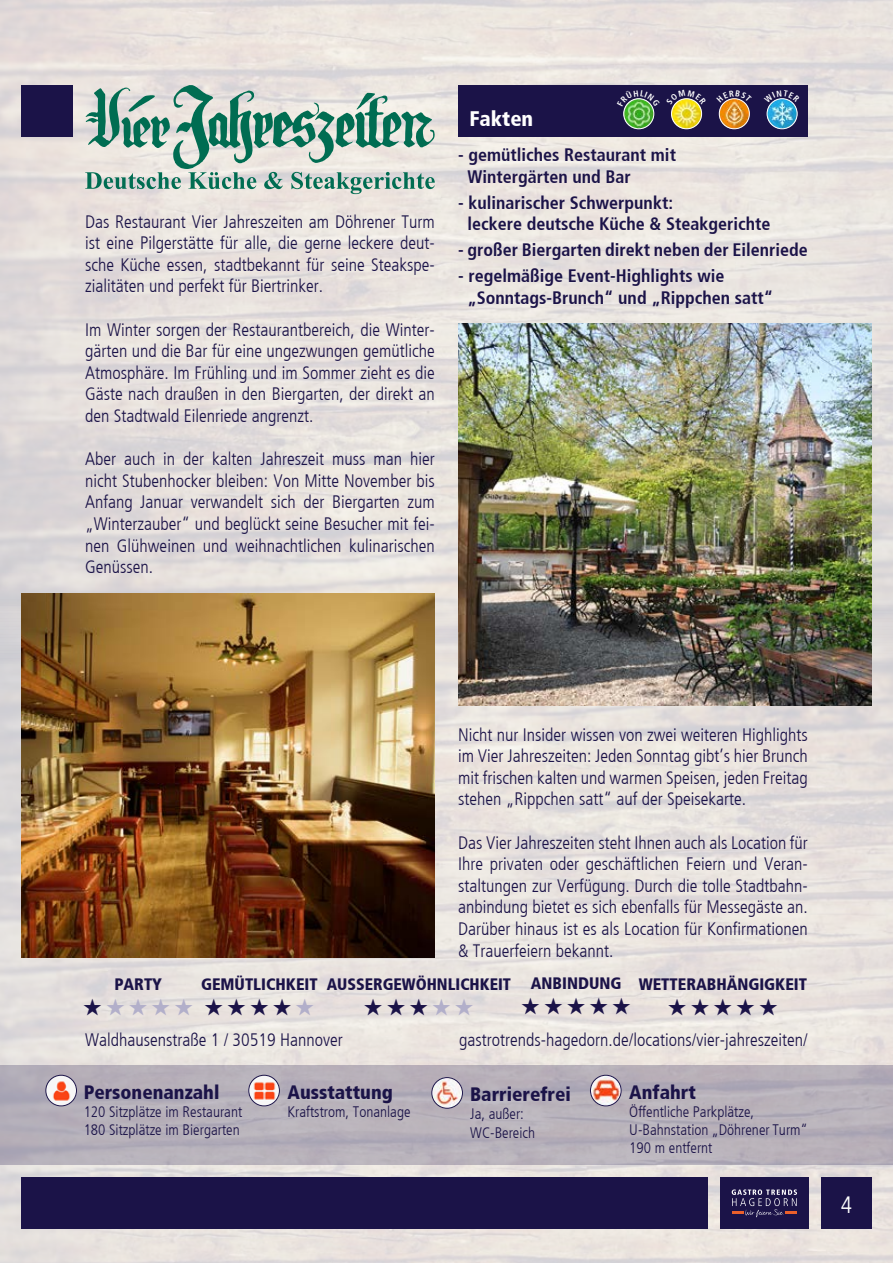
<style>
.page{position:relative;width:893px;height:1263px;background:#fff}
.page>*{position:absolute;margin:0;border:0;box-sizing:border-box;transform-origin:0 0}
.t1{font:300 condensed 23.55px "Frutiger";color:#fff}
.t2{font:900 condensed 21px "Frutiger";color:#fff}
.t3{font:900 condensed 19.35px "Frutiger";color:#1b1348}
.t4{font:300 condensed 18px/21.6px "Frutiger";color:#1b1348;text-align:justify}
.t5{font:700 condensed 18px/21.6px "Frutiger";color:#1b1348}
.t6{font:900 condensed 16.5px "Frutiger";color:#1b1348}
.t7{font:300 condensed 15.15px/18.3px "Frutiger";color:#1b1348}
</style>
<div class="page">
<img style="left:0;top:664px;width:893px;height:599px">
<img style="left:0;top:0;width:893px;height:664px">
<div style="left:458px;top:85px;width:350px;height:51px;background:#1b1348"></div>
<div style="left:21px;top:85px;width:51px;height:51px;background:#1b1348"></div>
<div style="left:821px;top:1178px;width:51px;height:51px;background:#1b1348"></div>
<div style="left:720px;top:1178px;width:88px;height:51px;background:#1b1348"></div>
<svg style="left:732px;top:1189px;width:65px;height:28px"></svg>
<div style="left:21px;top:1178px;width:687px;height:51px;background:#1b1348"></div>
<img style="left:458px;top:323px;width:414px;height:383px">
<div style="left:0;top:1065px;width:893px;height:100px;background:linear-gradient(to right,#b4afb9,#b7b1ba)"></div>
<img style="left:21px;top:593px;width:414px;height:365px">
<svg style="left:85px;top:85px;width:350px;height:109px;background:#a8c2b7"></svg>
<img style="left:431px;top:1077px;width:32px;height:31px;border-radius:16px">
<div style="left:431px;top:1077px;width:32px;height:31px;border:1px solid #1b1348;border-radius:50%"></div>
<img style="left:45px;top:1075px;width:32px;height:31px;border-radius:16px">
<div style="left:45px;top:1075px;width:32px;height:31px;border:1px solid #1b1348;border-radius:50%"></div>
<img style="left:248px;top:1075px;width:32px;height:31px;border-radius:16px">
<div style="left:248px;top:1075px;width:32px;height:31px;border:1px solid #1b1348;border-radius:50%"></div>
<img style="left:590px;top:1075px;width:31px;height:31px;border-radius:16px">
<div style="left:590px;top:1075px;width:31px;height:31px;border:1px solid #1b1348;border-radius:50%"></div>
<img style="left:624px;top:107px;width:30px;height:22px">
<div style="left:624px;top:99px;width:30px;height:30px;border:1px solid #fff;border-radius:50%"></div>
<img style="left:719px;top:102px;width:30px;height:27px">
<div style="left:719px;top:99px;width:30px;height:30px;border:1px solid #fff;border-radius:50%"></div>
<img style="left:671px;top:105px;width:31px;height:24px">
<div style="left:671px;top:99px;width:31px;height:30px;border:1px solid #fff;border-radius:50%"></div>
<img style="left:767px;top:103px;width:30px;height:26px">
<div style="left:767px;top:99px;width:30px;height:30px;border:1px solid #fff;border-radius:50%"></div>
<svg style="left:84px;top:998px;width:17px;height:17px"></svg>
<svg style="left:107px;top:998px;width:85px;height:17px"></svg>
<svg style="left:205px;top:998px;width:40px;height:17px"></svg>
<svg style="left:251px;top:998px;width:63px;height:17px"></svg>
<svg style="left:365px;top:998px;width:85px;height:17px"></svg>
<svg style="left:456px;top:998px;width:17px;height:17px"></svg>
<svg style="left:522px;top:998px;width:17px;height:17px"></svg>
<svg style="left:545px;top:998px;width:85px;height:17px"></svg>
<svg style="left:669px;top:998px;width:85px;height:17px"></svg>
<svg style="left:760px;top:998px;width:17px;height:17px"></svg>
<svg style="left:625px;top:98px;width:28px;height:9px"></svg>
<svg style="left:724px;top:98px;width:21px;height:4px"></svg>
<svg style="left:674px;top:98px;width:26px;height:7px"></svg>
<svg style="left:771px;top:98px;width:22px;height:5px"></svg>
<p class="t4" style="left:85px;top:211px;width:351px">Das Restaurant Vier Jahreszeiten am Döhrener Turm ist eine Pilgerstätte für alle, die gerne leckere deut&shy;sche Küche essen, stadtbekannt für seine Steakspe&shy;zialitäten und perfekt für Biertrinker.</p>
<p class="t4" style="left:85px;top:319px;width:351px">Im Winter sorgen der Restaurantbereich, die Winter&shy;gärten und die Bar für eine ungezwungen gemütliche Atmosphäre. Im Frühling und im Sommer zieht es die Gäste nach draußen in den Biergarten, der direkt an den Stadtwald Eilenriede angrenzt.</p>
<p class="t4" style="left:85px;top:448px;width:351px">Aber auch in der kalten Jahreszeit muss man hier nicht Stubenhocker bleiben: Von Mitte November bis Anfang Januar verwandelt sich der Biergarten zum „Winterzauber“ und beglückt seine Besucher mit fei&shy;nen Glühweinen und weihnachtlichen kulinarischen Genüssen.</p>
<p class="t2" style="left:470px;top:106px;width:65px">Fakten</p>
<p class="t5" style="left:468px;top:144px;width:210px;text-indent:-9px">- gemütliches Restaurant mit<br>Wintergärten und Bar</p>
<p class="t5" style="left:468px;top:192px;width:304px;text-indent:-9px">- kulinarischer Schwerpunkt:<br>leckere deutsche Küche &amp; Steakgerichte</p>
<p class="t5" style="left:458px;top:239px;width:351px">- großer Biergarten direkt neben der Eilenriede</p>
<p class="t5" style="left:468px;top:265px;width:307px;text-indent:-9px">- regelmäßige Event-Highlights wie „Sonntags-Brunch“ und „Rippchen satt“</p>
<p class="t4" style="left:458px;top:724px;width:351px">Nicht nur Insider wissen von zwei weiteren Highlights im Vier Jahreszeiten: Jeden Sonntag gibt’s hier Brunch mit frischen kalten und warmen Speisen, jeden Freitag stehen „Rippchen satt“ auf der Speisekarte.</p>
<p class="t4" style="left:458px;top:832px;width:351px">Das Vier Jahreszeiten steht Ihnen auch als Location für Ihre privaten oder geschäftlichen Feiern und Veran&shy;staltungen zur Verfügung. Durch die tolle Stadtbahn&shy;anbindung bietet es sich ebenfalls für Messegäste an.<br>Darüber hinaus ist es als Location für Konfirmationen &amp; Trauerfeiern bekannt.</p>
<p class="t6" style="left:114px;top:974px;width:49px">PARTY</p>
<p class="t6" style="left:201px;top:974px;width:608px">GEMÜTLICHKEIT AUSSERGEWÖHNLICHKEIT ANBINDUNG WETTERABHÄNGIGKEIT</p>
<p class="t4" style="left:85px;top:1029px;width:259px">Waldhausenstraße 1 / 30519 Hannover</p>
<p class="t4" style="left:459px;top:1029px;width:350px">gastrotrends-hagedorn.de/locations/vier-jahreszeiten/</p>
<p class="t3" style="left:470px;top:1083px;width:102px">Barrierefrei</p>
<p class="t7" style="left:470px;top:1105px;width:66px">Ja, außer:<br>WC-Bereich</p>
<p class="t3" style="left:629px;top:1080px;width:68px">Anfahrt</p>
<p class="t7" style="left:629px;top:1103px;width:180px">Öffentliche Parkplätze,<br>U-Bahnstation „Döhrener Turm“<br>190 m entfernt</p>
<p class="t3" style="left:84px;top:1080px;width:137px">Personenanzahl</p>
<p class="t7" style="left:84px;top:1103px;width:160px">120 Sitzplätze im Restaurant<br>180 Sitzplätze im Biergarten</p>
<p class="t3" style="left:288px;top:1080px;width:107px">Ausstattung</p>
<p class="t7" style="left:288px;top:1103px;width:124px">Kraftstrom, Tonanlage</p>
<h1 class="t1" style="left:841px;top:1192px;width:13px">4</h1>
</div>
